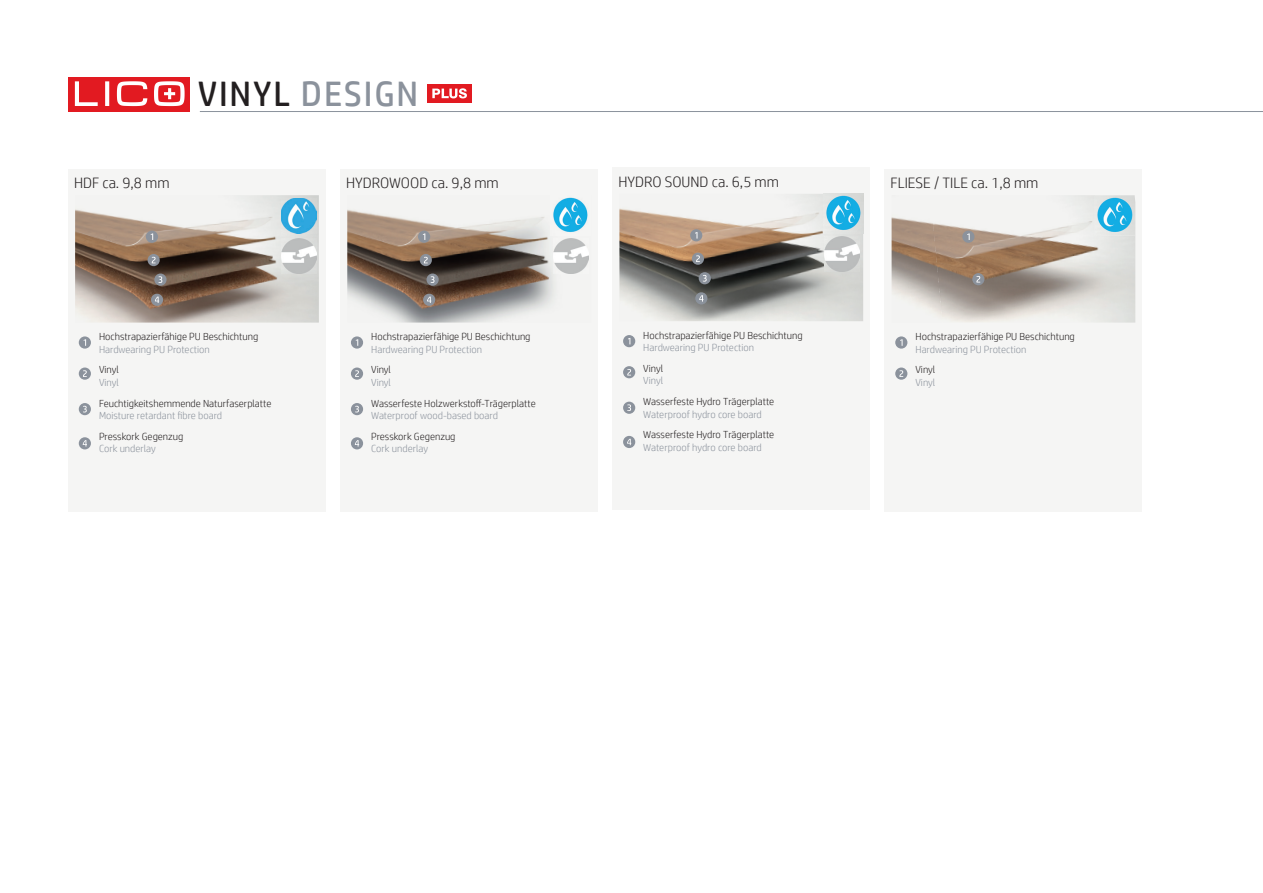
<style>
.page{position:relative;width:1263px;height:893px;background:#fff}
.page>*{position:absolute;margin:0;border:0;box-sizing:border-box;transform-origin:0 0}
.t1{font:35.4px "HP Simplified";letter-spacing:.05em;color:#8b929c}
.t2{font:300 15.15px "HP Simplified";color:#231f20}
.t3{font:300 10.35px "HP Simplified";color:#231f20}
.t4{font:300 10.35px "HP Simplified";color:#8b929c}
.s1{color:#231f20}
</style>
<div class="page">
<hr style="left:200px;top:111px;width:1063px;height:1px;background:#8b929c">
<div style="left:427px;top:84px;width:44px;height:19px;background:#e21a21"></div>
<svg style="left:432px;top:88px;width:35px;height:10px"></svg>
<div style="left:68px;top:77px;width:122px;height:34px;background:#e21a21"></div>
<svg style="left:75px;top:81px;width:110px;height:25px"></svg>
<div style="left:613px;top:168px;width:257px;height:342px;background:#f5f5f4"></div>
<img style="left:619px;top:194px;width:244px;height:127px">
<svg style="left:623px;top:335px;width:12px;height:12px"></svg>
<svg style="left:690px;top:229px;width:12px;height:12px"></svg>
<div style="left:623px;top:366px;width:12px;height:12px;background:#8b929c;border-radius:50%"></div>
<svg style="left:627px;top:369px;width:4px;height:6px"></svg>
<div style="left:692px;top:253px;width:12px;height:12px;background:#8b929c;border-radius:50%"></div>
<svg style="left:696px;top:255px;width:4px;height:7px"></svg>
<div style="left:623px;top:402px;width:12px;height:12px;background:#8b929c;border-radius:50%"></div>
<svg style="left:627px;top:404px;width:4px;height:7px"></svg>
<div style="left:699px;top:272px;width:12px;height:12px;background:#8b929c;border-radius:50%"></div>
<svg style="left:703px;top:275px;width:4px;height:7px"></svg>
<div style="left:695px;top:292px;width:12px;height:12px;background:#8b929c;border-radius:50%"></div>
<svg style="left:699px;top:295px;width:4px;height:7px"></svg>
<div style="left:623px;top:436px;width:12px;height:12px;background:#8b929c;border-radius:50%"></div>
<svg style="left:627px;top:439px;width:4px;height:6px"></svg>
<img style="left:824px;top:236px;width:35px;height:35px">
<img style="left:863px;top:194px;width:1px;height:40px">
<img style="left:823px;top:194px;width:40px;height:40px">
<div style="left:885px;top:169px;width:257px;height:342px;background:#f5f5f4"></div>
<img style="left:943px;top:195px;width:192px;height:128px">
<img style="left:891px;top:217px;width:52px;height:100px">
<svg style="left:895px;top:336px;width:12px;height:13px"></svg>
<svg style="left:900px;top:339px;width:2px;height:7px"></svg>
<div style="left:962px;top:231px;width:12px;height:12px;background:#8b929c;border-radius:50%"></div>
<svg style="left:967px;top:233px;width:3px;height:7px"></svg>
<svg style="left:895px;top:367px;width:12px;height:13px"></svg>
<svg style="left:899px;top:370px;width:4px;height:7px"></svg>
<div style="left:972px;top:273px;width:12px;height:12px;background:#8b929c;border-radius:50%"></div>
<svg style="left:976px;top:276px;width:4px;height:6px"></svg>
<img style="left:1095px;top:196px;width:40px;height:40px">
<div style="left:68px;top:169px;width:257px;height:342px;background:#f5f5f4"></div>
<img style="left:75px;top:195px;width:244px;height:128px">
<svg style="left:79px;top:336px;width:12px;height:13px"></svg>
<svg style="left:146px;top:231px;width:12px;height:12px"></svg>
<div style="left:79px;top:367px;width:12px;height:13px;background:#8b929c;border-radius:50%"></div>
<svg style="left:83px;top:370px;width:4px;height:7px"></svg>
<div style="left:148px;top:254px;width:12px;height:12px;background:#8b929c;border-radius:50%"></div>
<svg style="left:152px;top:257px;width:4px;height:6px"></svg>
<div style="left:79px;top:403px;width:12px;height:12px;background:#8b929c;border-radius:50%"></div>
<svg style="left:83px;top:406px;width:4px;height:6px"></svg>
<svg style="left:154px;top:274px;width:13px;height:12px"></svg>
<svg style="left:159px;top:276px;width:3px;height:7px"></svg>
<div style="left:151px;top:294px;width:12px;height:12px;background:#8b929c;border-radius:50%"></div>
<svg style="left:155px;top:297px;width:4px;height:6px"></svg>
<div style="left:79px;top:437px;width:12px;height:12px;background:#8b929c;border-radius:50%"></div>
<svg style="left:83px;top:440px;width:4px;height:7px"></svg>
<img style="left:281px;top:238px;width:35px;height:35px">
<img style="left:281px;top:198px;width:35px;height:35px">
<div style="left:341px;top:169px;width:257px;height:342px;background:#f5f5f4"></div>
<img style="left:347px;top:209px;width:242px;height:114px">
<svg style="left:351px;top:336px;width:12px;height:13px"></svg>
<svg style="left:356px;top:339px;width:2px;height:7px"></svg>
<svg style="left:418px;top:231px;width:12px;height:12px"></svg>
<div style="left:351px;top:367px;width:12px;height:13px;background:#8b929c;border-radius:50%"></div>
<svg style="left:355px;top:370px;width:4px;height:7px"></svg>
<div style="left:420px;top:254px;width:12px;height:12px;background:#8b929c;border-radius:50%"></div>
<svg style="left:424px;top:257px;width:4px;height:6px"></svg>
<div style="left:351px;top:403px;width:12px;height:12px;background:#8b929c;border-radius:50%"></div>
<svg style="left:355px;top:406px;width:4px;height:6px"></svg>
<svg style="left:426px;top:274px;width:13px;height:12px"></svg>
<svg style="left:431px;top:276px;width:3px;height:7px"></svg>
<div style="left:423px;top:294px;width:12px;height:12px;background:#8b929c;border-radius:50%"></div>
<svg style="left:427px;top:297px;width:4px;height:6px"></svg>
<div style="left:351px;top:437px;width:12px;height:12px;background:#8b929c;border-radius:50%"></div>
<svg style="left:355px;top:440px;width:4px;height:7px"></svg>
<img style="left:553px;top:238px;width:35px;height:35px">
<img style="left:550px;top:197px;width:39px;height:39px">
<h1 class="t1" style="left:198px;top:70px;width:222px"><span class="s1">VINYL</span> DESIGN</h1>
<h2 class="t2" style="left:74px;top:173px;width:97px">HDF ca. 9,8 mm</h2>
<h2 class="t2" style="left:346px;top:173px;width:154px">HYDROWOOD ca. 9,8 mm</h2>
<h2 class="t2" style="left:618px;top:171px;width:162px">HYDRO SOUND ca. 6,5 mm</h2>
<h2 class="t2" style="left:890px;top:173px;width:149px">FLIESE / TILE ca. 1,8 mm</h2>
<p class="t3" style="left:99px;top:330px;width:161px">Hochstrapazierfähige PU Beschichtung</p>
<p class="t4" style="left:99px;top:342px;width:112px">Hardwearing PU Protection</p>
<p class="t3" style="left:99px;top:363px;width:21px">Vinyl</p>
<p class="t4" style="left:99px;top:375px;width:21px">Vinyl</p>
<p class="t3" style="left:99px;top:396px;width:174px">Feuchtigkeitshemmende Naturfaserplatte</p>
<p class="t4" style="left:99px;top:409px;width:125px">Moisture retardant fibre board</p>
<p class="t3" style="left:99px;top:429px;width:86px">Presskork Gegenzug</p>
<p class="t4" style="left:99px;top:442px;width:58px">Cork underlay</p>
<p class="t3" style="left:371px;top:330px;width:161px">Hochstrapazierfähige PU Beschichtung</p>
<p class="t4" style="left:371px;top:342px;width:112px">Hardwearing PU Protection</p>
<p class="t3" style="left:371px;top:363px;width:21px">Vinyl</p>
<p class="t4" style="left:371px;top:375px;width:21px">Vinyl</p>
<p class="t3" style="left:371px;top:396px;width:166px">Wasserfeste Holzwerkstoff-Trägerplatte</p>
<p class="t4" style="left:371px;top:409px;width:128px">Waterproof wood-based board</p>
<p class="t3" style="left:371px;top:429px;width:86px">Presskork Gegenzug</p>
<p class="t4" style="left:371px;top:442px;width:58px">Cork underlay</p>
<p class="t3" style="left:643px;top:328px;width:161px">Hochstrapazierfähige PU Beschichtung</p>
<p class="t4" style="left:643px;top:341px;width:112px">Hardwearing PU Protection</p>
<p class="t3" style="left:643px;top:362px;width:21px">Vinyl</p>
<p class="t4" style="left:643px;top:374px;width:21px">Vinyl</p>
<p class="t3" style="left:643px;top:395px;width:133px">Wasserfeste Hydro Trägerplatte</p>
<p class="t4" style="left:643px;top:407px;width:120px">Waterproof hydro core board</p>
<p class="t3" style="left:643px;top:428px;width:133px">Wasserfeste Hydro Trägerplatte</p>
<p class="t4" style="left:643px;top:440px;width:120px">Waterproof hydro core board</p>
<p class="t3" style="left:915px;top:330px;width:161px">Hochstrapazierfähige PU Beschichtung</p>
<p class="t4" style="left:915px;top:342px;width:112px">Hardwearing PU Protection</p>
<p class="t3" style="left:915px;top:363px;width:21px">Vinyl</p>
<p class="t4" style="left:915px;top:375px;width:21px">Vinyl</p>
</div>
